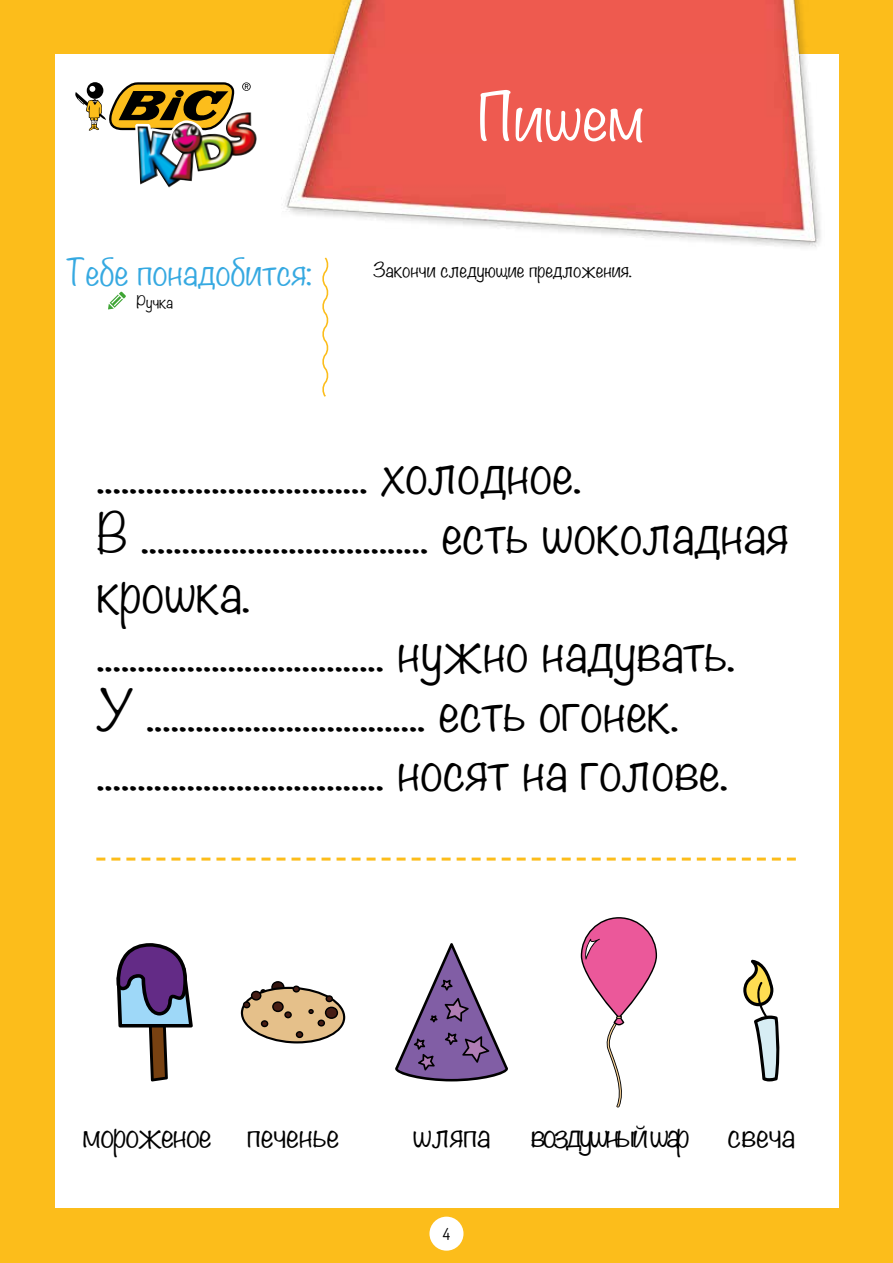
<style>
.page{position:relative;width:893px;height:1263px;background:#fcbd1b}
.page>*{position:absolute;margin:0;border:0;box-sizing:border-box;transform-origin:0 0}
.t1{font:300 60px "Noteworthy";color:#fff}
.t2{font:300 49.5px/59.4px "Noteworthy";color:#000}
.t3{font:300 33px "Noteworthy";color:#36a9e1}
.t4{font:300 30px "Noteworthy";letter-spacing:-.03em;color:#000}
.t5{font:300 30px "Noteworthy";letter-spacing:-.1em;color:#000}
.t6{font:300 18px "Noteworthy";color:#000}
.t7{font:16.5px "Dosis";color:#000}
.t8{font:300 15px "Noteworthy";color:#000}
</style>
<div class="page">
<div style="left:55px;top:55px;width:783px;height:1153px;background:#fff"></div>
<div style="left:429px;top:1216px;width:34px;height:35px;background:#fff;border-radius:50%"></div>
<img style="left:282px;top:0;width:543px;height:247px">
<svg style="left:75px;top:82px;width:176px;height:53px"></svg>
<img style="left:138px;top:112px;width:119px;height:76px">
<svg style="left:322px;top:257px;width:7px;height:140px"></svg>
<svg style="left:108px;top:292px;width:18px;height:17px"></svg>
<svg style="left:116px;top:943px;width:77px;height:138px"></svg>
<svg style="left:240px;top:981px;width:106px;height:63px"></svg>
<svg style="left:96px;top:857px;width:700px;height:3px"></svg>
<svg style="left:395px;top:943px;width:113px;height:138px"></svg>
<svg style="left:581px;top:917px;width:76px;height:190px"></svg>
<svg style="left:743px;top:960px;width:37px;height:121px"></svg>
<p class="t1" style="left:478px;top:64px;width:168px">Пишем</p>
<p class="t3" style="left:66px;top:243px;width:248px">Тебе понадобится:</p>
<p class="t6" style="left:373px;top:254px;width:260px">Закончи следующие предложения.</p>
<p class="t8" style="left:136px;top:288px;width:38px">Ручка</p>
<p class="t2" style="left:96px;top:443px;width:693px">................................. холодное.<br>В ................................... есть шоколадная крошка.<br>................................... нужно надувать.<br>У .................................. есть огонек. ................................... носят на голове.</p>
<p class="t4" style="left:83px;top:1109px;width:258px">мороженое печенье</p>
<p class="t4" style="left:413px;top:1109px;width:79px">шляпа</p>
<p class="t5" style="left:531px;top:1109px;width:161px">воздушный шар</p>
<p class="t4" style="left:727px;top:1109px;width:69px">свеча</p>
<p class="t7" style="left:443px;top:1223px;width:9px">4</p>
</div>
